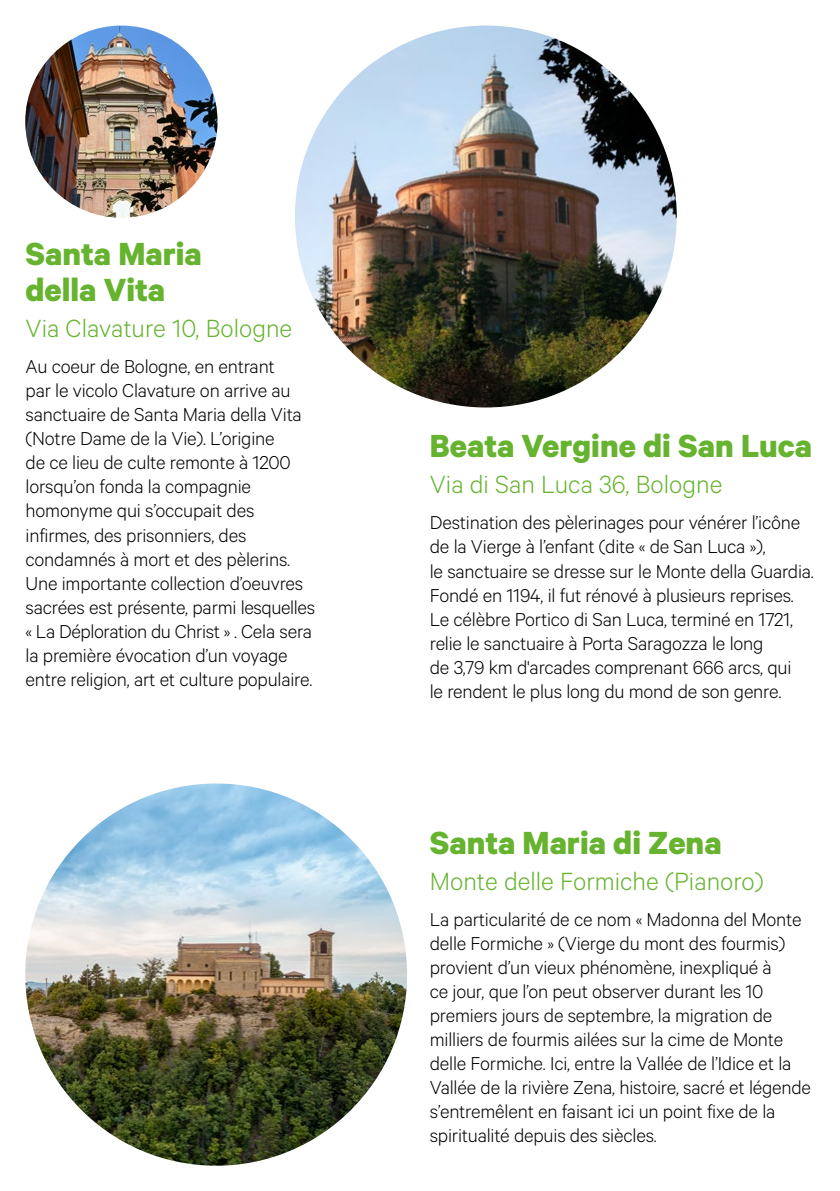
<style>
.page{position:relative;width:840px;height:1191px;background:#fff}
.page>*{position:absolute;margin:0;border:0;box-sizing:border-box;transform-origin:0 0}
.t1{font:700 36px/36px "Calibre";color:#65b32e}
.t2{font:300 28px "Calibre";color:#65b32e}
.t3{font:300 21px/24px "Calibre";letter-spacing:-.01em;color:#000}
</style>
<div class="page">
<img style="left:295px;top:26px;width:381px;height:381px;border-radius:191px">
<img style="left:25px;top:26px;width:192px;height:192px;border-radius:96px">
<img style="left:25px;top:783px;width:382px;height:382px;border-radius:191px">
<h1 class="t1" style="left:26px;top:235px;width:178px">Santa Maria della Vita</h1>
<h2 class="t2" style="left:26px;top:312px;width:268px">Via Clavature 10, Bologne</h2>
<p class="t3" style="left:26px;top:354px;width:291px">Au coeur de Bologne, en entrant<br>par le vicolo Clavature on arrive au sanctuaire de Santa Maria della Vita (Notre Dame de la Vie). L’origine<br>de ce lieu de culte remonte à 1200 lorsqu’on fonda la compagnie homonyme qui s’occupait des infirmes, des prisonniers, des condamnés à mort et des pèlerins.<br>Une importante collection d’oeuvres sacrées est présente, parmi lesquelles « La Déploration du Christ » . Cela sera la première évocation d’un voyage entre religion, art et culture populaire.</p>
<h1 class="t1" style="left:429px;top:427px;width:383px">Beata Vergine di San Luca</h1>
<h2 class="t2" style="left:429px;top:468px;width:294px">Via di San Luca 36, Bologne</h2>
<p class="t3" style="left:429px;top:510px;width:385px">Destination des pèlerinages pour vénérer l’icône de la Vierge à l’enfant (dite « de San Luca »),<br>le sanctuaire se dresse sur le Monte della Guardia.<br>Fondé en 1194, il fut rénové à plusieurs reprises.<br>Le célèbre Portico di San Luca, terminé en 1721, relie le sanctuaire à Porta Saragozza le long<br>de 3,79 km d'arcades comprenant 666 arcs, qui<br>le rendent le plus long du mond de son genre.</p>
<h1 class="t1" style="left:429px;top:823px;width:293px">Santa Maria di Zena</h1>
<h2 class="t2" style="left:429px;top:864px;width:335px">Monte delle Formiche (Pianoro)</h2>
<p class="t3" style="left:429px;top:906px;width:382px">La particularité de ce nom « Madonna del Monte delle Formiche » (Vierge du mont des fourmis) provient d’un vieux phénomène, inexpliqué à<br>ce jour, que l’on peut observer durant les 10 premiers jours de septembre, la migration de milliers de fourmis ailées sur la cime de Monte delle Formiche. Ici, entre la Vallée de l’Idice et la Vallée de la rivière Zena, histoire, sacré et légende s’entremêlent en faisant ici un point fixe de la spiritualité depuis des siècles.</p>
</div>
